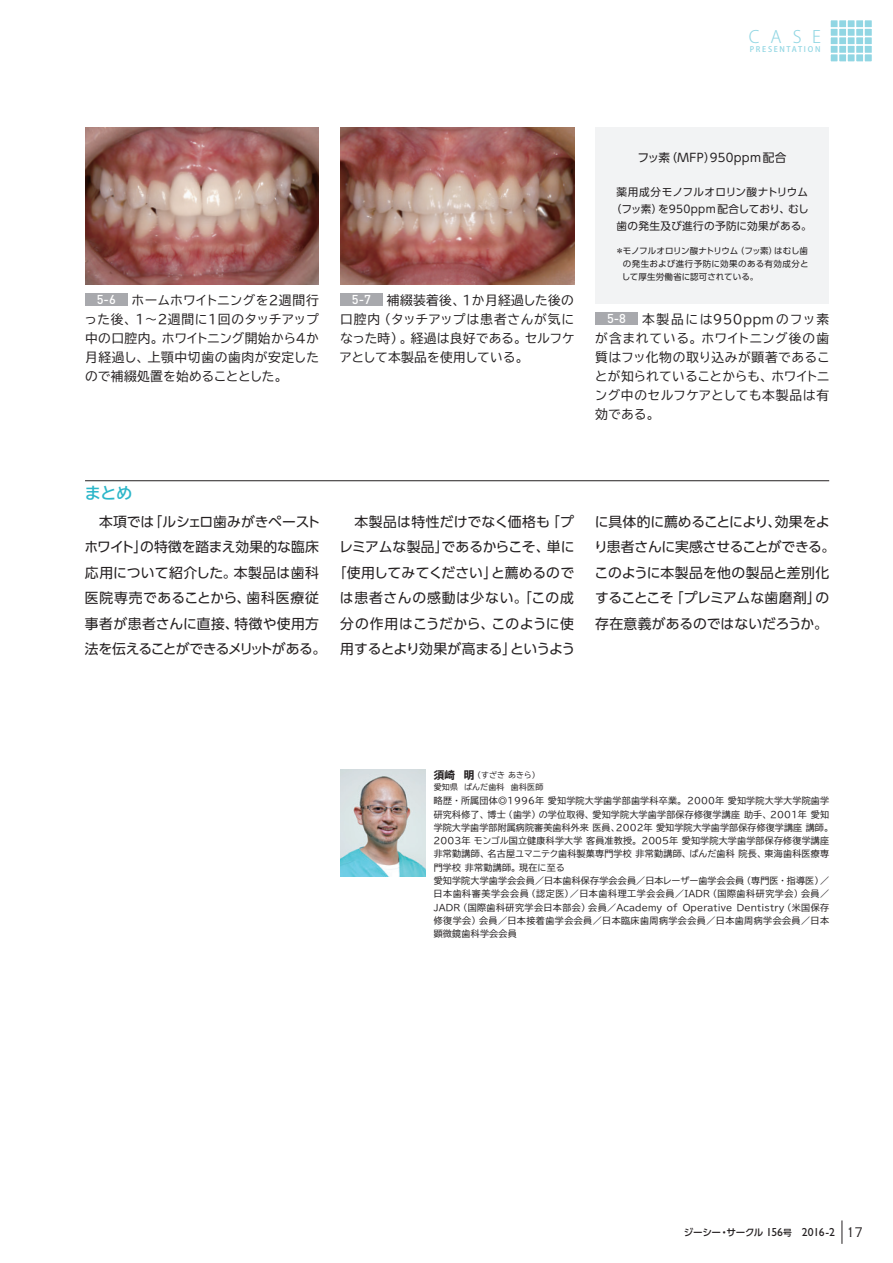
<style>
.page{position:relative;width:893px;height:1263px;background:#fff}
.page>*{position:absolute;margin:0;border:0;box-sizing:border-box;transform-origin:0 0}
.t1{font:300 16.95px "Koz Go Pro";color:#91d6e3}
.t2{font:700 15.9px "TBUD Go Std";color:#2cb6c9}
.t3{font:13.8px/25.5px "UD Shin Go Pr 6 N";letter-spacing:-.005em;color:#231f20}
.t4{font:12.75px/19.2px "TBUD Go Std";letter-spacing:.015em;color:#231f20;text-align:justify}
.t5{font:500 12.75px "DINOT";color:#fff}
.t6{font:11.7px "UD Shin Go Pr 6 N";letter-spacing:.025em;color:#231f20}
.t7{font:10.65px/17px "UD Shin Go Pr 6 N";letter-spacing:.03em;color:#231f20;text-align:center}
.t8{font:500 9.6px "UD Shin Go Pro";letter-spacing:-.035em;color:#231f20}
.t9{font:9px/13.4px "TBUD Go Std";letter-spacing:.02em;color:#231f20}
.t10{font:8.55px/12.8px "UD Shin Go Pr 6 N";letter-spacing:.025em;color:#231f20;text-align:justify}
.t11{font:7.95px/12px "TBUD Go Std";letter-spacing:.025em;color:#231f20}
.t12{font:500 7.65px "Koz Go Pro";letter-spacing:.22em;color:#91d6e3}
.s1{font-weight:700;font-stretch:expanded;font-size:10.65px}
.s2{font-family:"Gill Sans Std";font-weight:400;font-size:11.7px}
.s3{font-size:8.7px}
.s4{font-family:"Copperplate Gothic Std 29 AB";font-weight:400;font-size:13.35px}
</style>
<div class="page">
<img style="left:85px;top:128px;width:234px;height:157px">
<img style="left:340px;top:128px;width:234px;height:157px">
<div style="left:595px;top:128px;width:234px;height:176px;background:#f2f3f4"></div>
<div style="left:595px;top:313px;width:43px;height:12px;background:#a8a9ad"></div>
<div style="left:85px;top:293px;width:43px;height:13px;background:#a8a9ad"></div>
<div style="left:340px;top:293px;width:43px;height:13px;background:#a8a9ad"></div>
<hr style="left:85px;top:480px;width:744px;height:1px;background:#231f20">
<img style="left:340px;top:770px;width:85px;height:106px">
<div style="left:830px;top:20px;width:8px;height:8px;background:#91d6e3"></div>
<div style="left:829px;top:19px;width:10px;height:10px;border:2px solid #fff"></div>
<div style="left:838px;top:20px;width:9px;height:8px;background:#91d6e3"></div>
<div style="left:838px;top:19px;width:10px;height:10px;border:2px solid #fff"></div>
<div style="left:847px;top:20px;width:8px;height:8px;background:#91d6e3"></div>
<div style="left:846px;top:19px;width:10px;height:10px;border:2px solid #fff"></div>
<div style="left:855px;top:20px;width:9px;height:8px;background:#91d6e3"></div>
<div style="left:855px;top:19px;width:10px;height:10px;border:2px solid #fff"></div>
<div style="left:864px;top:20px;width:8px;height:8px;background:#91d6e3"></div>
<div style="left:863px;top:19px;width:10px;height:10px;border:2px solid #fff"></div>
<div style="left:830px;top:28px;width:8px;height:9px;background:#91d6e3"></div>
<div style="left:829px;top:27px;width:10px;height:10px;border:2px solid #fff"></div>
<div style="left:838px;top:28px;width:9px;height:9px;background:#91d6e3"></div>
<div style="left:838px;top:27px;width:10px;height:10px;border:2px solid #fff"></div>
<div style="left:847px;top:28px;width:8px;height:9px;background:#91d6e3"></div>
<div style="left:846px;top:27px;width:10px;height:10px;border:2px solid #fff"></div>
<div style="left:855px;top:28px;width:9px;height:9px;background:#91d6e3"></div>
<div style="left:855px;top:27px;width:10px;height:10px;border:2px solid #fff"></div>
<div style="left:864px;top:28px;width:8px;height:9px;background:#91d6e3"></div>
<div style="left:863px;top:27px;width:10px;height:10px;border:2px solid #fff"></div>
<div style="left:830px;top:37px;width:8px;height:8px;background:#91d6e3"></div>
<div style="left:829px;top:36px;width:10px;height:10px;border:2px solid #fff"></div>
<div style="left:838px;top:37px;width:9px;height:8px;background:#91d6e3"></div>
<div style="left:838px;top:36px;width:10px;height:10px;border:2px solid #fff"></div>
<div style="left:847px;top:37px;width:8px;height:8px;background:#91d6e3"></div>
<div style="left:846px;top:36px;width:10px;height:10px;border:2px solid #fff"></div>
<div style="left:855px;top:37px;width:9px;height:8px;background:#91d6e3"></div>
<div style="left:855px;top:36px;width:10px;height:10px;border:2px solid #fff"></div>
<div style="left:864px;top:37px;width:8px;height:8px;background:#91d6e3"></div>
<div style="left:863px;top:36px;width:10px;height:10px;border:2px solid #fff"></div>
<div style="left:830px;top:45px;width:8px;height:9px;background:#91d6e3"></div>
<div style="left:829px;top:44px;width:10px;height:10px;border:2px solid #fff"></div>
<div style="left:838px;top:45px;width:9px;height:9px;background:#91d6e3"></div>
<div style="left:838px;top:44px;width:10px;height:10px;border:2px solid #fff"></div>
<div style="left:847px;top:45px;width:8px;height:9px;background:#91d6e3"></div>
<div style="left:846px;top:44px;width:10px;height:10px;border:2px solid #fff"></div>
<div style="left:855px;top:45px;width:9px;height:9px;background:#91d6e3"></div>
<div style="left:855px;top:44px;width:10px;height:10px;border:2px solid #fff"></div>
<div style="left:864px;top:45px;width:8px;height:9px;background:#91d6e3"></div>
<div style="left:863px;top:44px;width:10px;height:10px;border:2px solid #fff"></div>
<div style="left:830px;top:54px;width:8px;height:8px;background:#91d6e3"></div>
<div style="left:829px;top:53px;width:10px;height:10px;border:2px solid #fff"></div>
<div style="left:838px;top:54px;width:9px;height:8px;background:#91d6e3"></div>
<div style="left:838px;top:53px;width:10px;height:10px;border:2px solid #fff"></div>
<div style="left:847px;top:54px;width:8px;height:8px;background:#91d6e3"></div>
<div style="left:846px;top:53px;width:10px;height:10px;border:2px solid #fff"></div>
<div style="left:855px;top:54px;width:9px;height:8px;background:#91d6e3"></div>
<div style="left:855px;top:53px;width:10px;height:10px;border:2px solid #fff"></div>
<div style="left:864px;top:54px;width:8px;height:8px;background:#91d6e3"></div>
<div style="left:863px;top:53px;width:10px;height:10px;border:2px solid #fff"></div>
<svg style="left:842px;top:1220px;width:1px;height:24px"></svg>
<h1 class="t1" style="left:749px;top:26px;width:74px">CASE</h1>
<p class="t12" style="left:750px;top:45px;width:72px">PRESENTATION</p>
<p class="t6" style="left:637px;top:148px;width:151px">フッ素（MFP）950ppm配合</p>
<h3 class="t4" style="left:84px;top:290px;width:236px;text-indent:47px">ホームホワイトニングを2週間行った後、1〜2週間に1回のタッチアップ中の口腔内。ホワイトニング開始から4か月経過し、上顎中切歯の歯肉が安定したので補綴処置を始めることとした。</h3>
<h3 class="t4" style="left:339px;top:290px;width:237px;text-indent:48px">補綴装着後、1か月経過した後の口腔内（タッチアップは患者さんが気になった時）。経過は良好である。セルフケアとして本製品を使用している。</h3>
<h3 class="t5" style="left:97px;top:291px;width:21px">5-6</h3>
<h3 class="t5" style="left:352px;top:291px;width:21px">5-7</h3>
<p class="t7" style="left:611px;top:184px;width:202px">薬用成分モノフルオロリン酸ナトリウム（フッ素）を950ppm 配合しており、むし歯の発生及び進行の予防に効果がある。</p>
<p class="t10" style="left:622px;top:244px;width:188px;text-indent:-6px">＊モノフルオロリン酸ナトリウム（フッ素）はむし歯の発生および進行予防に効果のある有効成分として厚生労働省に認可されている。</p>
<h3 class="t4" style="left:595px;top:309px;width:237px;text-indent:47px">本製品には950ppmのフッ素が含まれている。ホワイトニング後の歯質はフッ化物の取り込みが顕著であることが知られていることからも、ホワイトニング中のセルフケアとしても本製品は有効である。</h3>
<h3 class="t5" style="left:607px;top:310px;width:21px">5-8</h3>
<h2 class="t2" style="left:85px;top:480px;width:49px">まとめ</h2>
<h3 class="t3" style="left:84px;top:508px;width:243px">　本項では「ルシェロ歯みがきペーストホワイト」の特徴を踏まえ効果的な臨床応用について紹介した。本製品は歯科医院専売であることから、歯科医療従事者が患者さんに直接、特徴や使用方法を伝えることができるメリットがある。</h3>
<h3 class="t3" style="left:333px;top:508px;width:244px;text-align:center">　本製品は特性だけでなく価格も「プレミアムな製品」であるからこそ、単に「使用してみてください」と薦めるのでは患者さんの感動は少ない。「この成分の作用はこうだから、このように使用するとより効果が高まる」というよう</h3>
<h3 class="t3" style="left:594px;top:508px;width:243px">に具体的に薦めることにより、効果をより患者さんに実感させることができる。このように本製品を他の製品と差別化することこそ「プレミアムな歯磨剤」の存在意義があるのではないだろうか。</h3>
<p class="t11" style="left:434px;top:769px;width:111px"><span class="s1">須崎 明</span>（すざき あきら）愛知県 ぱんだ歯科 歯科医師</p>
<p class="t9" style="left:434px;top:794px;width:401px">略歴・所属団体◎1996年 愛知学院大学歯学部歯学科卒業。2000年 愛知学院大学大学院歯学研究科修了、博士（歯学）の学位取得、愛知学院大学歯学部保存修復学講座 助手、2001年 愛知学院大学歯学部附属病院審美歯科外来 医員、2002年 愛知学院大学歯学部保存修復学講座 講師。2003年 モンゴル国立健康科学大学 客員准教授。2005年 愛知学院大学歯学部保存修復学講座非常勤講師、名古屋ユマニテク歯科製菓専門学校 非常勤講師、ぱんだ歯科 院長、東海歯科医療専門学校 非常勤講師。現在に至る<br>愛知学院大学歯学会会員／日本歯科保存学会会員／日本レーザー歯学会会員（専門医・指導医）／日本歯科審美学会会員（認定医）／日本歯科理工学会会員／IADR（国際歯科研究学会）会員／JADR（国際歯科研究学会日本部会）会員／Academy of Operative Dentistry（米国保存修復学会）会員／日本接着歯学会会員／日本臨床歯周病学会会員／日本歯周病学会会員／日本顕微鏡歯科学会会員</p>
<p class="t8" style="left:684px;top:1225px;width:180px">ジーシー・サークル <span class="s2">156</span><span class="s3">号</span> <span class="s2">2016-2</span> <span class="s4">17</span></p>
</div>
